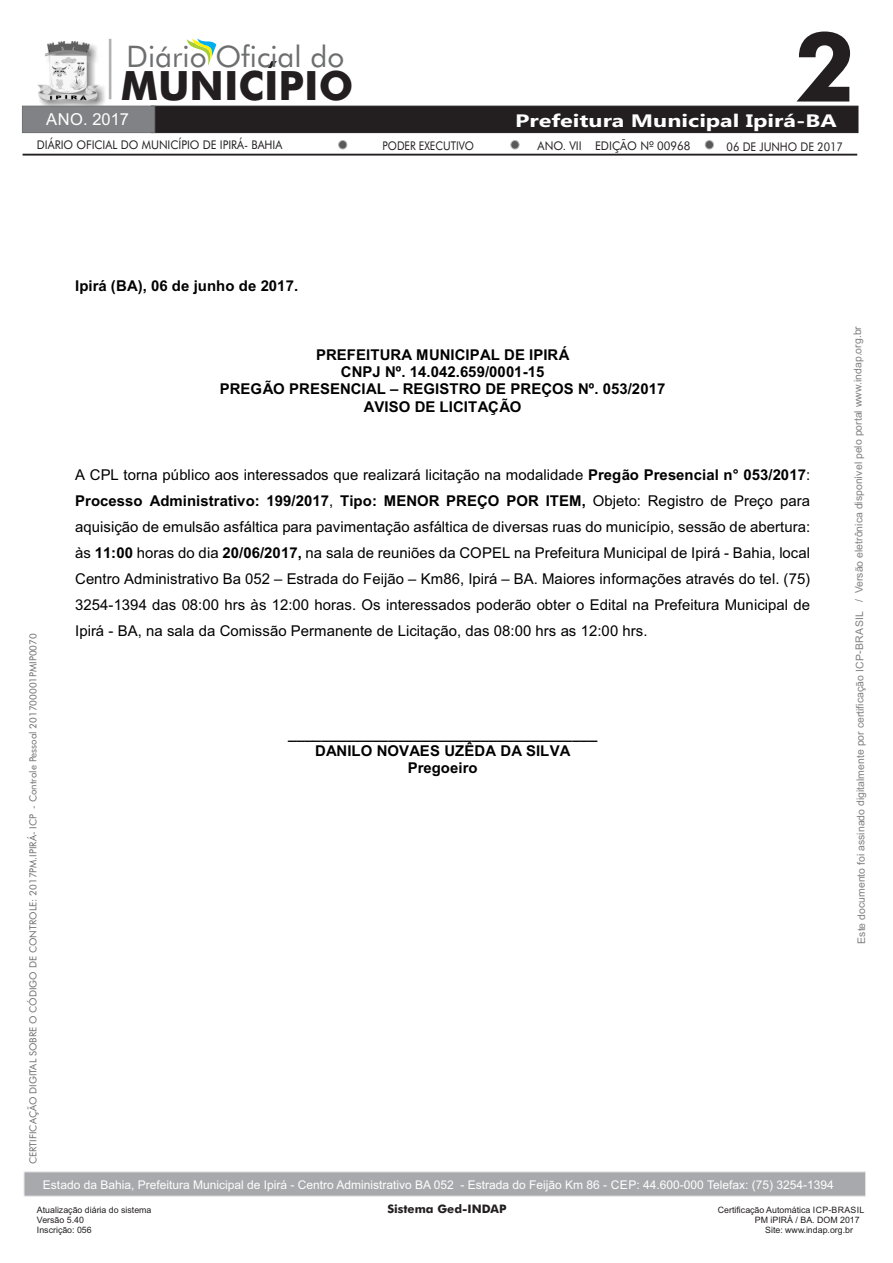
<style>
.page{position:relative;width:893px;height:1263px;background:#fff}
.page>*{position:absolute;margin:0;border:0;box-sizing:border-box;transform-origin:0 0}
.t1{font:700 96.9px "Futura BT";color:#231f20}
.t2{font:700 40.5px "Futura BT";color:#231f20}
.t3{font:29.7px "Futura BT";color:#6d6e70}
.t4{font:700 18px "Gadugi";color:#fff;scale:1.3 1}
.t5{font:16.5px "Arial";color:#fff}
.t6{font:14.85px/25.8px "Arial";color:#000;text-align:justify}
.t7{font:700 14.85px/17.2px "Arial";color:#000;text-align:center}
.t8{font:12px "Arial";color:#fff}
.t9{font:12px "Futura BT";color:#231f20;scale:.92 1}
.t10{font:12px "Futura BT";color:#231f20;scale:.94 1}
.t11{font:12px "Futura BT";color:#231f20;scale:.91 1}
.t12{font:12px "Futura BT";color:#231f20;scale:.88 1}
.t13{font:700 11.7px "Futura BT";color:#231f20}
.t14{font:10.5px "Arial";letter-spacing:-.005em;color:#818181}
.t15{font:9.75px "Futura BT";color:#6d6e70}
.t16{font:8.85px "Arial";color:#231f20}
.s1{font-weight:700}
</style>
<div class="page">
<img style="left:37px;top:42px;width:71px;height:64px">
<svg style="left:187px;top:38px;width:29px;height:28px"></svg>
<svg style="left:23px;top:154px;width:834px;height:1px"></svg>
<svg style="left:109px;top:39px;width:2px;height:60px"></svg>
<svg style="left:22px;top:106px;width:836px;height:27px;background:#322f30"></svg>
<div style="left:338px;top:140px;width:9px;height:9px;background:#58595b;border:1px solid #b3b3b3;border-radius:50%"></div>
<div style="left:511px;top:140px;width:8px;height:9px;background:#58595b;border:1px solid #b3b3b3;border-radius:50%"></div>
<div style="left:705px;top:140px;width:9px;height:9px;background:#58595b;border:1px solid #b3b3b3;border-radius:50%"></div>
<svg style="left:24px;top:1171px;width:842px;height:25px;background:#abadb0"></svg>
<h3 class="t3" style="left:126px;top:44px;width:219px">Diário Oficial do</h3>
<h2 class="t2" style="left:121px;top:69px;width:234px">MUNICÍPIO</h2>
<h1 class="t1" style="left:795px;top:28px;width:62px">2</h1>
<p class="t5" style="left:46px;top:113px;width:85px">ANO. 2017</p>
<p class="t4" style="left:515px;top:114px;width:249px">Prefeitura Municipal Ipirá-BA</p>
<p class="t9" style="left:37px;top:140px;width:268px">DIÁRIO OFICIAL DO MUNICÍPIO DE IPIRÁ- BAHIA</p>
<p class="t12" style="left:382px;top:141px;width:105px">PODER EXECUTIVO</p>
<p class="t10" style="left:538px;top:141px;width:164px">ANO. VII EDIÇÃO Nº 00968</p>
<p class="t11" style="left:727px;top:142px;width:129px">06 DE JUNHO DE 2017</p>
<p class="t7" style="left:75px;top:278px;width:224px">Ipirá (BA), 06 de junho de 2017.</p>
<p class="t15" style="left:29px;top:1164px;width:532px;rotate:-90deg">CERTIFICAÇÃO DIGITAL SOBRE O CÓDIGO DE CONTROLE: 2017PM.IPIRÁ- ICP - Controle Pessoal 201700001PMIP0070</p>
<p class="t7" style="left:220px;top:347px;width:447px">PREFEITURA MUNICIPAL DE IPIRÁ<br>CNPJ Nº. 14.042.659/0001-15<br>PREGÃO PRESENCIAL – REGISTRO DE PREÇOS Nº. 053/2017<br>AVISO DE LICITAÇÃO</p>
<p class="t6" style="left:75px;top:464px;width:737px">A CPL torna público aos interessados que realizará licitação na modalidade <span class="s1">Pregão Presencial n° 053/2017</span>:<br><span class="s1">Processo Administrativo: 199/2017</span>, <span class="s1">Tipo: MENOR PREÇO POR ITEM,</span> Objeto: Registro de Preço para aquisição de emulsão asfáltica para pavimentação asfáltica de diversas ruas do município, sessão de abertura: às <span class="s1">11:00</span> horas do dia <span class="s1">20/06/2017,</span> na sala de reuniões da COPEL na Prefeitura Municipal de Ipirá - Bahia, local Centro Administrativo Ba 052 – Estrada do Feijão – Km86, Ipirá – BA. Maiores informações através do tel. (75)<br>3254-1394 das 08:00 hrs às 12:00 horas. Os interessados poderão obter o Edital na Prefeitura Municipal de Ipirá - BA, na sala da Comissão Permanente de Licitação, das 08:00 hrs as 12:00 hrs.</p>
<p class="t7" style="left:288px;top:726px;width:311px">_____________________________________<br>DANILO NOVAES UZÊDA DA SILVA<br>Pregoeiro</p>
<p class="t8" style="left:43px;top:1181px;width:792px">Estado da Bahia, Prefeitura Municipal de Ipirá - Centro Administrativo BA 052 - Estrada do Feijão Km 86 - CEP: 44.600-000 Telefax: (75) 3254-1394</p>
<p class="t14" style="left:855px;top:944px;width:619px;rotate:-90deg">Este documento foi assinado digitalmente por certificação CI P-BRASIL / Versão eletrônica disponível pelo portal www.indap.org.br</p>
<p class="t16" style="left:37px;top:1206px;width:116px">Atualização diária do sistema</p>
<p class="t13" style="left:387px;top:1204px;width:121px">Sistema Ged-INDAP</p>
<p class="t16" style="left:718px;top:1206px;width:148px">Certificação Automática ICP-BRASIL</p>
<p class="t16" style="left:37px;top:1217px;width:49px">Versão 5.40</p>
<p class="t16" style="left:755px;top:1217px;width:106px">PM iPIRÁ / BA. DOM 2017</p>
<p class="t16" style="left:37px;top:1227px;width:56px">Inscrição: 056</p>
<p class="t16" style="left:765px;top:1227px;width:89px">Site: www.indap.org.br</p>
</div>
